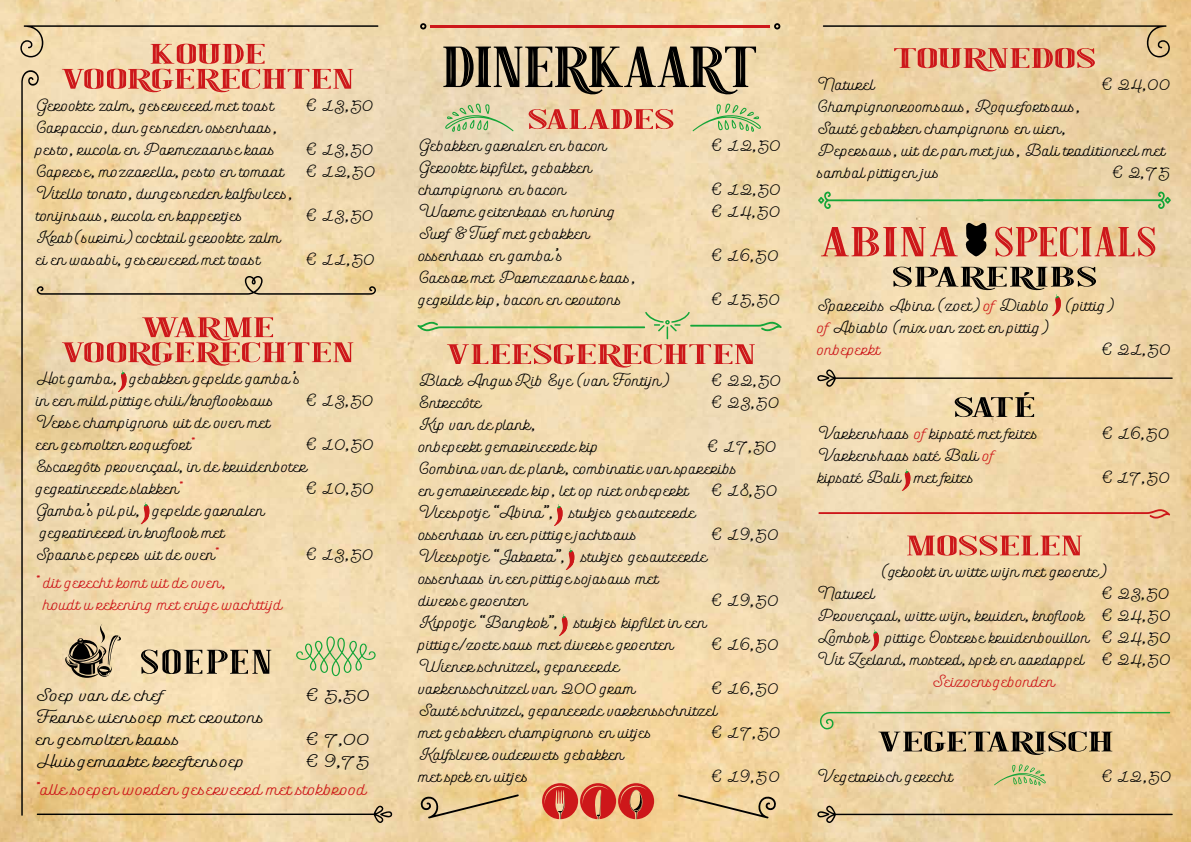
<style>
.page{position:relative;width:1191px;height:842px;background:#fff}
.page>*{position:absolute;margin:0;border:0;box-sizing:border-box;transform-origin:0 0}
.t1{font:57.8px "American Oak Inline";letter-spacing:-.04em;color:#000;scale:1.34 1}
.t2{font:41.9px "American Oak Inline";color:#cd171a;scale:1.62 1}
.t3{font:34.2px "American Oak Inline";letter-spacing:.025em;color:#000;scale:1.5 1}
.t4{font:28.2px/25px "American Oak Inline";letter-spacing:-.015em;color:#cd171a;text-align:center;scale:1.92 1}
.t5{font:28.2px "American Oak Inline";letter-spacing:-.015em;color:#000;scale:1.92 1}
.t6{font:28.2px "American Oak Inline";letter-spacing:-.015em;color:#000;scale:2 1}
.t7{font:28.2px "American Oak Inline";letter-spacing:-.035em;color:#cd171a;scale:1.92 1}
.t8{font:700 19.2px/22px "Bourton Script";color:#000;scale:1.34 1}
.t9{font:700 19.2px "Bourton Script";color:#cd171a;scale:1.28 1}
.t10{font:700 18.5px/22px "Bourton Script";color:#000;scale:1.2 1}
.t11{font:700 18.5px/22px "Bourton Script";color:#cd171a;scale:1.2 1}
.s1{color:#cd171a}
</style>
<div class="page">
<img style="left:0;top:0;width:1191px;height:842px">
<svg style="left:444px;top:103px;width:70px;height:29px;background:#c6cfa0"></svg>
<svg style="left:692px;top:103px;width:70px;height:29px;background:#ccd29e"></svg>
<svg style="left:993px;top:764px;width:53px;height:22px"></svg>
<svg style="left:20px;top:25px;width:359px;height:32px;background:#e5d0a9"></svg>
<svg style="left:822px;top:25px;width:347px;height:32px;background:#ddc496"></svg>
<svg style="left:964px;top:219px;width:23px;height:38px"></svg>
<svg style="left:817px;top:369px;width:356px;height:18px;background:#dbc397"></svg>
<svg style="left:817px;top:805px;width:356px;height:18px;background:#d8bd8f"></svg>
<svg style="left:819px;top:712px;width:351px;height:18px;background:#dcd19c"></svg>
<hr style="left:430px;top:25px;width:340px;height:2px;background:#cd171a">
<svg style="left:420px;top:23px;width:6px;height:6px"></svg>
<svg style="left:774px;top:23px;width:6px;height:6px"></svg>
<svg style="left:417px;top:311px;width:365px;height:29px;background:#e0d6a6"></svg>
<svg style="left:818px;top:509px;width:352px;height:10px;background:#eab18e"></svg>
<svg style="left:542px;top:783px;width:112px;height:36px;background:#d65b47"></svg>
<svg style="left:420px;top:794px;width:99px;height:25px;background:#d4ba87"></svg>
<svg style="left:677px;top:794px;width:100px;height:25px;background:#d9bf8e"></svg>
<svg style="left:818px;top:192px;width:352px;height:17px;background:#d2d09b"></svg>
<svg style="left:1052px;top:294px;width:9px;height:22px"></svg>
<svg style="left:870px;top:629px;width:9px;height:22px"></svg>
<svg style="left:901px;top:469px;width:9px;height:22px"></svg>
<svg style="left:554px;top:504px;width:9px;height:22px"></svg>
<svg style="left:565px;top:548px;width:9px;height:22px"></svg>
<svg style="left:559px;top:614px;width:8px;height:22px"></svg>
<svg style="left:21px;top:70px;width:371px;height:753px;background:#edd6a9"></svg>
<h3 class="t4" style="left:60px;top:39px;width:155px">KOUDE<br>VOORGERECHTEN</h3>
<p class="t10" style="left:37px;top:95px;width:200px">Gerookte zalm, geserveerd met toast</p>
<p class="t10" style="left:306px;top:95px;width:58px">€ 13,50</p>
<p class="t10" style="left:37px;top:117px;width:203px">Carpaccio, dun gesneden ossenhaas, pesto, rucola en Parmezaanse kaas</p>
<p class="t10" style="left:37px;top:139px;width:284px;text-indent:269px">€ 13,50<br>Caprese, mozzarella, pesto en tomaat € 12,50<br>Vitello tonato, dungesneden kalfsvlees,<br>tonijnsaus, rucola en kappertjes</p>
<p class="t10" style="left:306px;top:205px;width:58px">€ 13,50</p>
<p class="t10" style="left:37px;top:227px;width:206px">Krab(surimi) cocktail gerookte zalm ei en wasabi, geserveerd met toast</p>
<p class="t10" style="left:306px;top:249px;width:59px">€ 11,50</p>
<h3 class="t4" style="left:60px;top:313px;width:155px">WARME<br>VOORGERECHTEN</h3>
<p class="t10" style="left:37px;top:368px;width:224px">Hot gamba, gebakken gepelde gamba ’s in een mild pittige chili/knoflooksaus</p>
<p class="t10" style="left:306px;top:390px;width:58px">€ 13,50</p>
<p class="t10" style="left:37px;top:412px;width:197px">Verse champignons uit de oven met een gesmolten roquefort<span class="s1">*</span></p>
<p class="t10" style="left:37px;top:434px;width:282px;text-indent:269px">€ 10,50<br>Escargôts provençaal, in de kruidenboter gegratineerde slakken<span class="s1">*</span></p>
<p class="t10" style="left:306px;top:478px;width:58px">€ 10,50</p>
<p class="t10" style="left:37px;top:500px;width:192px">Gamba ’s pil pil, gepelde garnalen gegratineerd in knoflook met<br>Spaanse pepers uit de oven<span class="s1">*</span></p>
<p class="t11" style="left:44px;top:572px;width:200px;text-indent:-7px">* dit gerecht komt uit de oven,<br>houdt u rekening met enige wachttijd</p>
<p class="t10" style="left:306px;top:544px;width:58px">€ 13,50</p>
<h3 class="t3" style="left:139px;top:637px;width:90px">SOEPEN</h3>
<p class="t8" style="left:37px;top:685px;width:97px">Soep van de chef</p>
<p class="t8" style="left:306px;top:685px;width:49px">€ 5,50</p>
<p class="t8" style="left:37px;top:707px;width:172px">Franse uiensoep met croutons en gesmolten kaass</p>
<p class="t8" style="left:306px;top:729px;width:49px">€ 7,00</p>
<p class="t8" style="left:37px;top:751px;width:157px">Huisgemaakte kreeftensoep</p>
<p class="t8" style="left:306px;top:751px;width:49px">€ 9,75</p>
<p class="t9" style="left:37px;top:779px;width:260px">*alle soepen worden geserveerd met stokbrood</p>
<h1 class="t1" style="left:441px;top:24px;width:238px">DINERKAART</h1>
<h3 class="t7" style="left:527px;top:98px;width:79px">SALADES</h3>
<p class="t10" style="left:419px;top:135px;width:158px">Gebakken garnalen en bacon</p>
<p class="t10" style="left:711px;top:135px;width:59px">€ 12,50</p>
<p class="t10" style="left:419px;top:157px;width:146px">Gerookte kipfilet, gebakken champignons en bacon</p>
<p class="t10" style="left:711px;top:179px;width:59px">€ 12,50</p>
<p class="t10" style="left:419px;top:201px;width:166px">Warme geitenkaas en honing</p>
<p class="t10" style="left:711px;top:201px;width:59px">€ 14,50</p>
<p class="t10" style="left:419px;top:223px;width:144px">Surf &amp; Turf met gebakken ossenhaas en gamba ’s</p>
<p class="t10" style="left:711px;top:245px;width:57px">€ 16,50</p>
<p class="t10" style="left:419px;top:267px;width:182px">Caesar met Parmezaanse kaas, gegrilde kip, bacon en croutons</p>
<p class="t10" style="left:711px;top:289px;width:59px">€ 15,50</p>
<h3 class="t4" style="left:445px;top:339px;width:164px">VLEESGERECHTEN</h3>
<p class="t10" style="left:419px;top:370px;width:210px">Black AngusRib Eye (van Fontijn)</p>
<p class="t10" style="left:711px;top:370px;width:60px">€ 22,50</p>
<p class="t10" style="left:419px;top:392px;width:54px">Entrecôte</p>
<p class="t10" style="left:711px;top:392px;width:58px">€ 23,50</p>
<p class="t10" style="left:419px;top:414px;width:152px">Kip van de plank, onbeperkt gemarineerde kip</p>
<p class="t10" style="left:419px;top:436px;width:300px;text-indent:288px">€ 17,50<br>Combina van de plank, combinatie van spareribs<br>en gemarineerde kip, let op niet onbeperkt € 18,50<br>Vleespotje “Abina”, stukjes gesauteerde<br>ossenhaas in een pittige jachtsaus</p>
<p class="t10" style="left:711px;top:524px;width:57px">€ 19,50</p>
<p class="t10" style="left:419px;top:546px;width:242px">Vleespotje “Jakarta”, stukjes gesauteerde ossenhaas in een pittige sojasaus met diverse groenten</p>
<p class="t10" style="left:711px;top:590px;width:57px">€ 19,50</p>
<p class="t10" style="left:419px;top:612px;width:241px">Kippotje “Bangkok”, stukjes kipfilet in een pittige/zoete saus met diverse groenten</p>
<p class="t10" style="left:711px;top:634px;width:57px">€ 16,50</p>
<p class="t10" style="left:419px;top:656px;width:182px">Wiener schnitzel, gepaneerde varkensschnitzel van 200 gram</p>
<p class="t10" style="left:419px;top:678px;width:301px;text-indent:292px">€ 16,50<br>Sauté schnitzel, gepaneerde varkensschnitzel<br>met gebakken champignons en uitjes</p>
<p class="t10" style="left:711px;top:722px;width:59px">€ 17,50</p>
<p class="t10" style="left:419px;top:744px;width:173px">Kalfslever ouderwets gebakken met spek en uitjes</p>
<p class="t10" style="left:711px;top:766px;width:59px">€ 19,50</p>
<h3 class="t4" style="left:892px;top:43px;width:108px">TOURNEDOS</h3>
<p class="t10" style="left:818px;top:74px;width:49px">Naturel</p>
<p class="t10" style="left:1101px;top:74px;width:59px">€ 24,00</p>
<p class="t10" style="left:818px;top:96px;width:291px">Champignonroomsaus, Roquefortsaus,<br>Sauté gebakken champignons en uien,<br>Pepersaus, uit de pan met jus, Bali traditioneel met sambal pittigen jus</p>
<p class="t10" style="left:1112px;top:162px;width:50px">€ 2,75</p>
<h2 class="t2" style="left:819px;top:211px;width:210px">ABINA SPECIALS</h2>
<h3 class="t6" style="left:891px;top:256px;width:105px">SPARERIBS</h3>
<p class="t10" style="left:818px;top:295px;width:248px">Spareribs Abina (zoet) <span class="s1">of</span> Diablo (pittig) <span class="s1">of</span> Abiablo (mix van zoet en pittig) <span class="s1">onbeperkt</span></p>
<p class="t10" style="left:1101px;top:339px;width:59px">€ 21,50</p>
<h3 class="t5" style="left:953px;top:386px;width:45px">SATÉ</h3>
<p class="t10" style="left:818px;top:423px;width:185px">Varkenshaas <span class="s1">of</span> kipsaté met frites</p>
<p class="t10" style="left:1102px;top:423px;width:57px">€ 16,50</p>
<p class="t10" style="left:818px;top:445px;width:148px">Varkenshaas saté Bali <span class="s1">of </span>kipsaté Bali met frites</p>
<p class="t10" style="left:1102px;top:467px;width:58px">€ 17,50</p>
<h3 class="t4" style="left:905px;top:531px;width:94px">MOSSELEN</h3>
<p class="t10" style="left:882px;top:561px;width:189px">(gekookt in witte wijn met groente)</p>
<p class="t10" style="left:818px;top:583px;width:49px">Naturel</p>
<p class="t10" style="left:818px;top:583px;width:295px;text-align:justify;text-indent:283px">€ 23,50<br>Provençaal, witte wijn, kruiden, knoflook € 24,50<br>Lombok pittige Oosterse kruidenbouillon € 24,50<br>Uit Zeeland, mosterd, spek en aardappel € 24,50</p>
<p class="t11" style="left:933px;top:671px;width:104px">Seizoensgebonden</p>
<h3 class="t5" style="left:876px;top:721px;width:125px">VEGETARISCH</h3>
<p class="t10" style="left:818px;top:766px;width:114px">Vegetarisch gerecht</p>
<p class="t10" style="left:1101px;top:766px;width:60px">€ 12,50</p>
</div>
